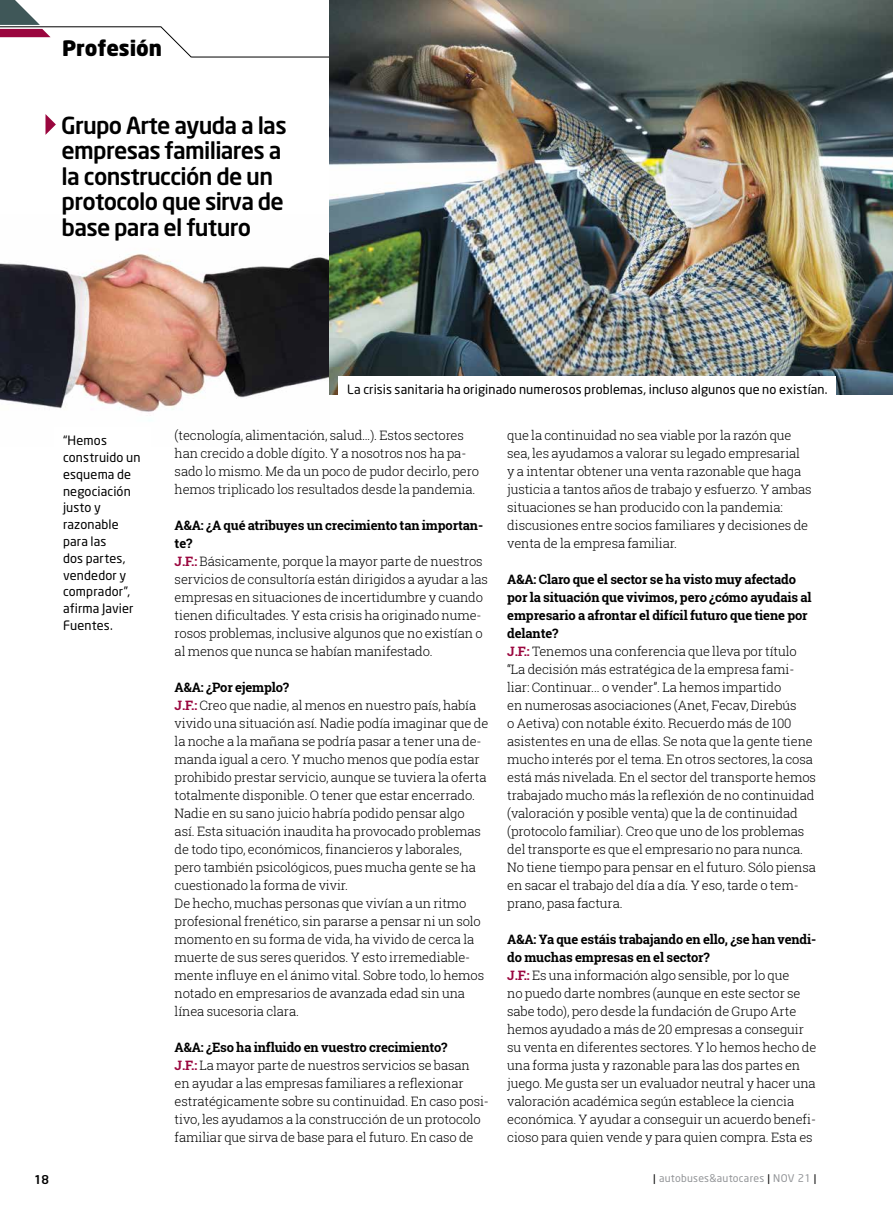
<style>
.page{position:relative;width:893px;height:1212px;background:#fff}
.page>*{position:absolute;margin:0;border:0;box-sizing:border-box;transform-origin:0 0}
.t1{font:23.25px/25.5px "Neo Sans Medium TR";letter-spacing:-.03em;color:#000}
.t2{font:21px "Neo Sans Black TR";letter-spacing:-.005em;color:#000}
.t3{font:300 12.9px/18px "Roboto Slab";letter-spacing:-.01em;color:#000}
.t4{font:12.75px/16.8px "Neo Sans TR";letter-spacing:.01em;color:#000}
.t5{font:12px "Neo Sans Medium TR";color:#000}
.t6{font:10.5px "Neo Sans TR";letter-spacing:.025em;color:#939598}
.s1{font-weight:700}
.s2{font-weight:700;color:#9a063e}
.s3{color:#000}
</style>
<div class="page">
<hr style="left:191px;top:57px;width:702px;height:1px;background:#000">
<svg style="left:0;top:0;width:192px;height:58px"></svg>
<img style="left:0;top:253px;width:329px;height:168px">
<svg style="left:45px;top:114px;width:11px;height:21px"></svg>
<img style="left:329px;top:0;width:564px;height:395px">
<div style="left:339px;top:376px;width:497px;height:27px;background:#fff"></div>
<h2 class="t2" style="left:62px;top:34px;width:101px">Profesión</h2>
<h1 class="t1" style="left:61px;top:112px;width:227px">Grupo Arte ayuda a las empresas familiares a la construcción de un protocolo que sirva de base para el futuro</h1>
<p class="t4" style="left:63px;top:432px;width:79px">“Hemos construido un esquema de negociación justo y razonable para las<br>dos partes, vendedor y comprador”, afirma Javier<br>Fuentes.</p>
<p class="t5" style="left:34px;top:1172px;width:17px">18</p>
<p class="t4" style="left:347px;top:381px;width:482px">La crisis sanitaria ha originado numerosos problemas, incluso algunos que no existían.</p>
<p class="t3" style="left:175px;top:426px;width:306px">(tecnología, alimentación, salud…). Estos sectores han crecido a doble dígito. Y a nosotros nos ha pa&shy;sado lo mismo. Me da un poco de pudor decirlo, pero hemos triplicado los resultados desde la pandemia.</p>
<p class="t3" style="left:175px;top:516px;width:315px"><span class="s1">A&amp;A: ¿A qué atribuyes un crecimiento tan importan&shy;te?<br></span><span class="s2">J.F.:</span> Básicamente, porque la mayor parte de nuestros servicios de consultoría están dirigidos a ayudar a las empresas en situaciones de incertidumbre y cuando tienen dificultades. Y esta crisis ha originado nume&shy;rosos problemas, inclusive algunos que no existían o al menos que nunca se habían manifestado.</p>
<p class="t3" style="left:175px;top:678px;width:315px"><span class="s1">A&amp;A: ¿Por ejemplo?<br></span><span class="s2">J.F.:</span> Creo que nadie, al menos en nuestro país, había vivido una situación así. Nadie podía imaginar que de la noche a la mañana se podría pasar a tener una de&shy;manda igual a cero. Y mucho menos que podía estar prohibido prestar servicio, aunque se tuviera la oferta totalmente disponible. O tener que estar encerrado.<br>Nadie en su sano juicio habría podido pensar algo<br>así. Esta situación inaudita ha provocado problemas de todo tipo, económicos, financieros y laborales, pero también psicológicos, pues mucha gente se ha cuestionado la forma de vivir.<br>De hecho, muchas personas que vivían a un ritmo profesional frenético, sin pararse a pensar ni un solo momento en su forma de vida, ha vivido de cerca la muerte de sus seres queridos. Y esto irremediable&shy;mente influye en el ánimo vital. Sobre todo, lo hemos notado en empresarios de avanzada edad sin una línea sucesoria clara.</p>
<p class="t3" style="left:175px;top:1038px;width:316px"><span class="s1">A&amp;A: ¿Eso ha influido en vuestro crecimiento?<br></span><span class="s2">J.F.:</span> La mayor parte de nuestros servicios se basan<br>en ayudar a las empresas familiares a reflexionar estratégicamente sobre su continuidad. En caso posi&shy;tivo, les ayudamos a la construcción de un protocolo familiar que sirva de base para el futuro. En caso de</p>
<p class="t3" style="left:507px;top:426px;width:306px">que la continuidad no sea viable por la razón que sea, les ayudamos a valorar su legado empresarial<br>y a intentar obtener una venta razonable que haga justicia a tantos años de trabajo y esfuerzo. Y ambas situaciones se han producido con la pandemia: discusiones entre socios familiares y decisiones de venta de la empresa familiar.</p>
<p class="t3" style="left:507px;top:570px;width:310px"><span class="s1">A&amp;A: Claro que el sector se ha visto muy afectado por la situación que vivimos, pero ¿cómo ayudais al empresario a afrontar el difícil futuro que tiene por delante?<br></span><span class="s2">J.F.:</span> Tenemos una conferencia que lleva por título “La decisión más estratégica de la empresa fami&shy;liar: Continuar... o vender”. La hemos impartido<br>en numerosas asociaciones (Anet, Fecav, Direbús<br>o Aetiva) con notable éxito. Recuerdo más de 100 asistentes en una de ellas. Se nota que la gente tiene mucho interés por el tema. En otros sectores, la cosa está más nivelada. En el sector del transporte hemos trabajado mucho más la reflexión de no continuidad (valoración y posible venta) que la de continuidad (protocolo familiar). Creo que uno de los problemas del transporte es que el empresario no para nunca.<br>No tiene tiempo para pensar en el futuro. Sólo piensa en sacar el trabajo del día a día. Y eso, tarde o tem&shy;prano, pasa factura.</p>
<p class="t3" style="left:507px;top:930px;width:311px"><span class="s1">A&amp;A: Ya que estáis trabajando en ello, ¿se han vendi&shy;do muchas empresas en el sector?<br></span><span class="s2">J.F.:</span> Es una información algo sensible, por lo que<br>no puedo darte nombres (aunque en este sector se sabe todo), pero desde la fundación de Grupo Arte hemos ayudado a más de 20 empresas a conseguir su venta en diferentes sectores. Y lo hemos hecho de una forma justa y razonable para las dos partes en juego. Me gusta ser un evaluador neutral y hacer una valoración académica según establece la ciencia económica. Y ayudar a conseguir un acuerdo benefi&shy;cioso para quien vende y para quien compra. Esta es</p>
<p class="t6" style="left:653px;top:1171px;width:165px"><span class="s3">|</span> autobuses&amp;autocares <span class="s3">|</span> NOV 21 <span class="s3">|</span></p>
</div>
